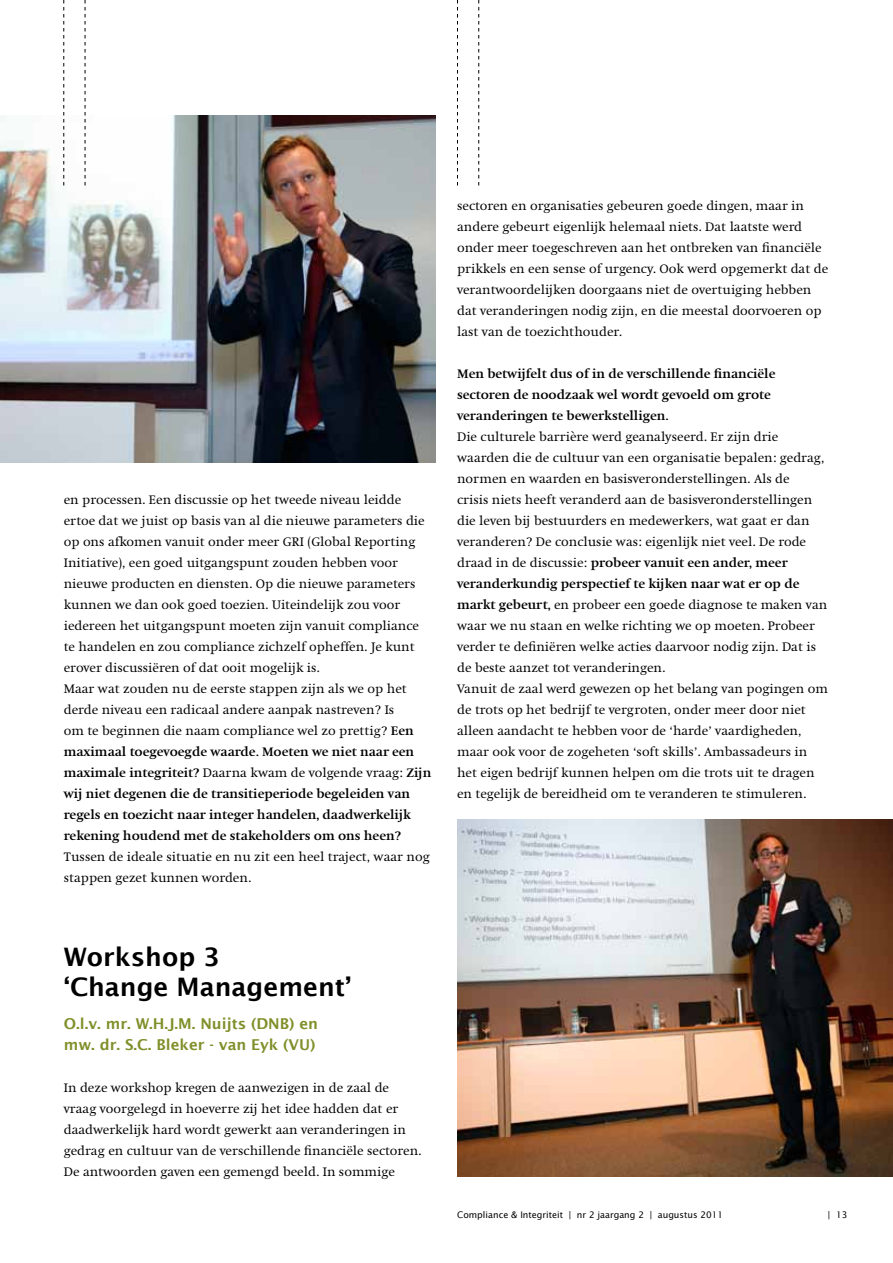
<style>
.page{position:relative;width:893px;height:1263px;background:#fff}
.page>*{position:absolute;margin:0;border:0;box-sizing:border-box;transform-origin:0 0}
.t1{font:600 25.5px/30px "Lucida Sans";color:#000}
.t2{font:600 15px/21px "Lucida Sans";color:#818f2a}
.t3{font:12.75px/21px "Hollander";color:#000}
.t4{font:700 12.75px/21px "Hollander";color:#000}
.t5{font:9px "Lucida Sans";color:#000}
.s1{font-weight:700}
</style>
<div class="page">
<img style="left:0;top:116px;width:436px;height:346px">
<svg style="left:63px;top:0;width:1px;height:189px"></svg>
<svg style="left:85px;top:0;width:1px;height:189px"></svg>
<svg style="left:457px;top:0;width:1px;height:186px"></svg>
<svg style="left:478px;top:0;width:1px;height:186px"></svg>
<img style="left:457px;top:819px;width:436px;height:357px">
<p class="t3" style="left:64px;top:489px;width:369px">en processen. Een discussie op het tweede niveau leidde ertoe dat we juist op basis van al die nieuwe parameters die op ons afkomen vanuit onder meer GRI (Global Reporting Initiative), een goed uitgangspunt zouden hebben voor nieuwe producten en diensten. Op die nieuwe parameters kunnen we dan ook goed toezien. Uiteindelijk zou voor iedereen het uitgangspunt moeten zijn vanuit compliance te handelen en zou compliance zichzelf opheffen. Je kunt erover discussiëren of dat ooit mogelijk is.<br>Maar wat zouden nu de eerste stappen zijn als we op het derde niveau een radicaal andere aanpak nastreven? Is<br>om te beginnen die naam compliance wel zo prettig? <span class="s1">Een maximaal toegevoegde waarde. Moeten we niet naar een maximale integriteit?</span> Daarna kwam de volgende vraag: <span class="s1">Zijn wij niet degenen die de transitieperiode begeleiden van regels en toezicht naar integer handelen, daadwerkelijk rekening houdend met de stakeholders om ons heen?</span></p>
<p class="t3" style="left:64px;top:846px;width:368px">Tussen de ideale situatie en nu zit een heel traject, waar nog stappen gezet kunnen worden.</p>
<h1 class="t1" style="left:64px;top:942px;width:289px">Workshop 3<br>‘Change Management’</h1>
<p class="t2" style="left:64px;top:1013px;width:256px">O.l.v. mr. W.H.J.M. Nuijts (DNB) en mw. dr. S.C. Bleker - van Eyk (VU)</p>
<p class="t3" style="left:64px;top:1077px;width:359px">In deze workshop kregen de aanwezigen in de zaal de vraag voorgelegd in hoeverre zij het idee hadden dat er daadwerkelijk hard wordt gewerkt aan veranderingen in gedrag en cultuur van de verschillende financiële sectoren.<br>De antwoorden gaven een gemengd beeld. In sommige</p>
<p class="t3" style="left:457px;top:195px;width:373px">sectoren en organisaties gebeuren goede dingen, maar in andere gebeurt eigenlijk helemaal niets. Dat laatste werd onder meer toegeschreven aan het ontbreken van financiële prikkels en een sense of urgency. Ook werd opgemerkt dat de verantwoordelijken doorgaans niet de overtuiging hebben dat veranderingen nodig zijn, en die meestal doorvoeren op last van de toezichthouder.</p>
<p class="t4" style="left:457px;top:363px;width:320px">Men betwijfelt dus of in de verschillende financiële sectoren de noodzaak wel wordt gevoeld om grote veranderingen te bewerkstelligen.</p>
<p class="t3" style="left:457px;top:426px;width:372px">Die culturele barrière werd geanalyseerd. Er zijn drie waarden die de cultuur van een organisatie bepalen: gedrag, normen en waarden en basisveronderstellingen. Als de<br>crisis niets heeft veranderd aan de basisveronderstellingen die leven bij bestuurders en medewerkers, wat gaat er dan veranderen? De conclusie was: eigenlijk niet veel. De rode draad in de discussie: <span class="s1">probeer vanuit een ander, meer veranderkundig perspectief te kijken naar wat er op de markt gebeurt,</span> en probeer een goede diagnose te maken van waar we nu staan en welke richting we op moeten. Probeer verder te definiëren welke acties daarvoor nodig zijn. Dat is de beste aanzet tot veranderingen.<br>Vanuit de zaal werd gewezen op het belang van pogingen om de trots op het bedrijf te vergroten, onder meer door niet alleen aandacht te hebben voor de ‘harde’ vaardigheden, maar ook voor de zogeheten ‘soft skills’. Ambassadeurs in het eigen bedrijf kunnen helpen om die trots uit te dragen en tegelijk de bereidheid om te veranderen te stimuleren.</p>
<p class="t5" style="left:457px;top:1209px;width:268px">Compliance &amp; Integriteit | nr 2 jaargang 2 | augustus 2011</p>
<p class="t5" style="left:828px;top:1209px;width:21px">| 13</p>
</div>
